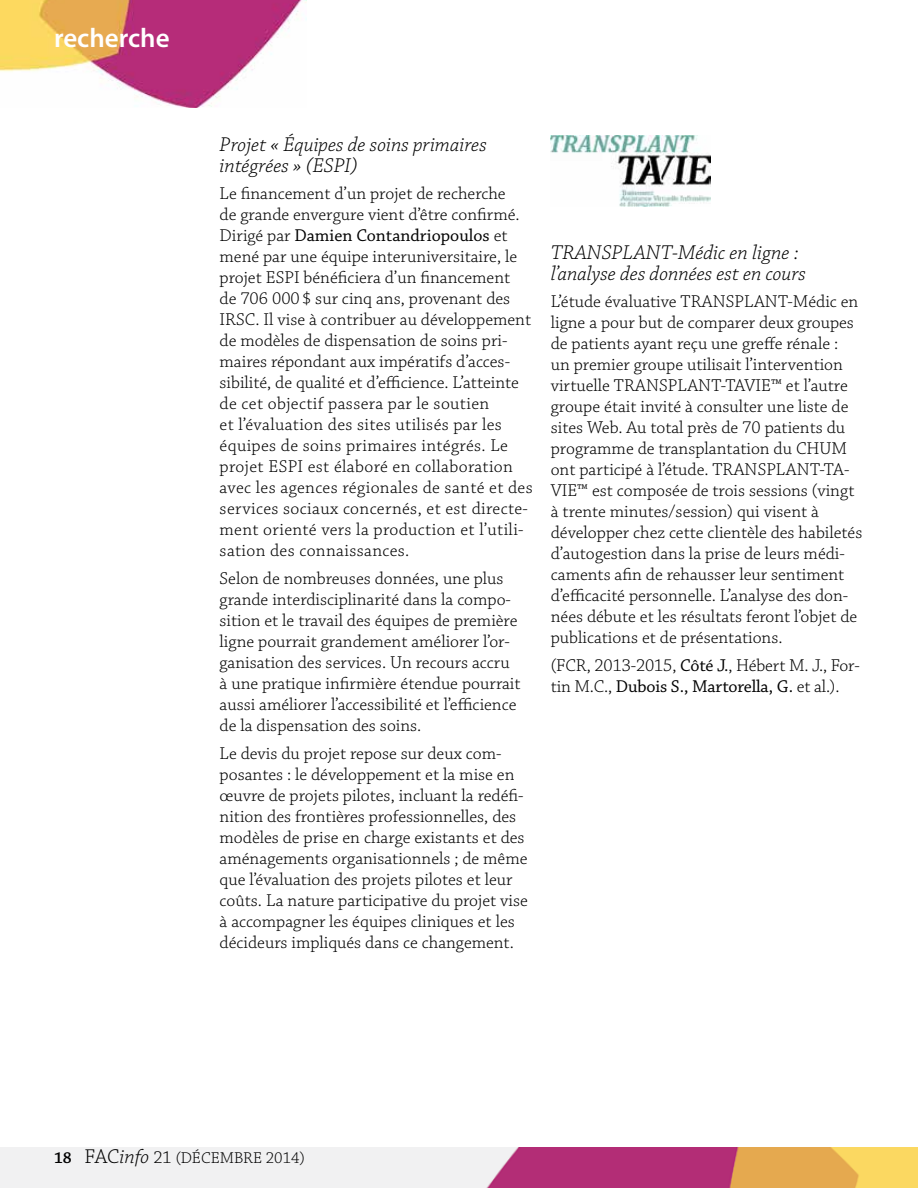
<style>
.page{position:relative;width:918px;height:1188px;background:#fff}
.page>*{position:absolute;margin:0;border:0;box-sizing:border-box;transform-origin:0 0}
.t1{font:600 27px "Myriad Pro";color:#fff}
.t2{font:italic 300 21px/21px "Chaparral Pro";color:#000}
.t3{font:300 18px/21px "Chaparral Pro";color:#000}
.t4{font:300 16.5px "Chaparral Pro";color:#000}
.s1{font-weight:400}
.s2{font-weight:600}
.s3{font-size:21px}
.s4{font-style:italic;font-size:21px}
.s5{font-size:18px}
</style>
<div class="page">
<img style="left:0;top:1148px;width:918px;height:40px">
<img style="left:0;top:0;width:307px;height:108px">
<img style="left:551px;top:135px;width:159px;height:71px">
<h1 class="t1" style="left:54px;top:21px;width:117px">recherche</h1>
<p class="t2" style="left:220px;top:134px;width:269px">Projet « Équipes de soins primaires intégrées » (ESPI)</p>
<p class="t3" style="left:220px;top:184px;width:315px">Le financement d’un projet de recherche<br>de grande envergure vient d’être confirmé.<br>Dirigé par <span class="s1">Damien Contandriopoulos</span> et mené par une équipe interuniversitaire, le projet ESPI bénéficiera d’un financement<br>de 706 000$ sur cinq ans, provenant des IRSC. Il vise à contribuer au développement de modèles de dispensation de soins pri&shy;maires répondant aux impératifs d’acces&shy;sibilité, de qualité et d’efficience. L’atteinte de cet objectif passera par le soutien<br>et l’évaluation des sites utilisés par les équipes de soins primaires intégrés. Le projet ESPI est élaboré en collaboration avec les agences régionales de santé et des services sociaux concernés, et est directe&shy;ment orienté vers la production et l’utili&shy;sation des connaissances.</p>
<p class="t3" style="left:220px;top:569px;width:303px">Selon de nombreuses données, une plus grande interdisciplinarité dans la compo&shy;sition et le travail des équipes de première ligne pourrait grandement améliorer l’or&shy;ganisation des services. Un recours accru à une pratique infirmière étendue pourrait aussi améliorer l’accessibilité et l’efficience de la dispensation des soins.</p>
<p class="t3" style="left:220px;top:744px;width:310px">Le devis du projet repose sur deux com&shy;posantes : le développement et la mise en œuvre de projets pilotes, incluant la redéfi&shy;nition des frontières professionnelles, des modèles de prise en charge existants et des aménagements organisationnels ; de même que l’évaluation des projets pilotes et leur coûts. La nature participative du projet vise à accompagner les équipes cliniques et les décideurs impliqués dans ce changement.</p>
<p class="t2" style="left:551px;top:242px;width:257px">TRANSPLANT-Médic en ligne : l’analyse des données est en cours</p>
<p class="t3" style="left:551px;top:292px;width:313px">L’étude évaluative TRANSPLANT-Médic en ligne a pour but de comparer deux groupes de patients ayant reçu une greffe rénale :<br>un premier groupe utilisait l’intervention virtuelle TRANSPLANT-TAVIE™ et l’autre groupe était invité à consulter une liste de sites Web. Au total près de 70 patients du programme de transplantation du CHUM ont participé à l’étude. TRANSPLANT-TA-VIE™ est composée de trois sessions (vingt à trente minutes/session) qui visent à développer chez cette clientèle des habiletés d’autogestion dans la prise de leurs médi&shy;caments afin de rehausser leur sentiment d’efficacité personnelle. L’analyse des don&shy;nées débute et les résultats feront l’objet de publications et de présentations.</p>
<p class="t3" style="left:551px;top:656px;width:310px">(FCR, 2013-2015, <span class="s1">Côté J.</span>, Hébert M. J., For&shy;tin M.C., <span class="s1">Dubois S., Martorella, G.</span> et al.).</p>
<p class="t4" style="left:54px;top:1149px;width:252px"><span class="s2">18</span> <span class="s3">FAC</span><span class="s4">info</span> <span class="s5">21</span> (décembre 2014)</p>
</div>
